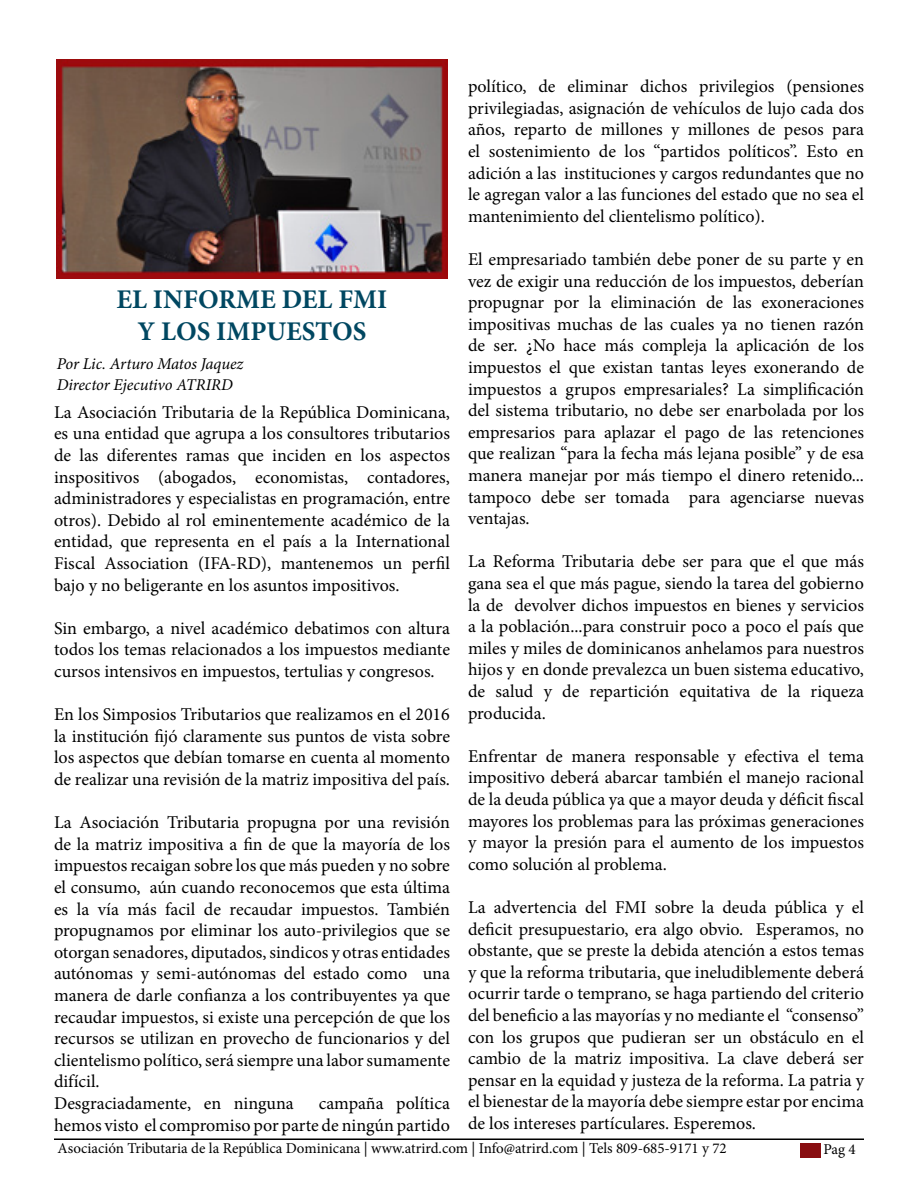
<style>
.page{position:relative;width:918px;height:1188px;background:#fff}
.page>*{position:absolute;margin:0;border:0;box-sizing:border-box;transform-origin:0 0}
.t1{font:700 27px/32.4px "Minion Pro";color:#004761;text-align:center}
.t2{font:18px/21.6px "Minion Pro";color:#000;text-align:justify}
.t3{font:italic 16.5px/21.6px "Minion Pro";letter-spacing:-.01em;color:#000}
.t4{font:15px "Minion Pro";color:#000}
</style>
<div class="page">
<img style="left:57px;top:59px;width:390px;height:220px">
<hr style="left:54px;top:1138px;width:810px;height:2px;background:#000">
<div style="left:800px;top:1143px;width:21px;height:14px;background:#890e11"></div>
<p class="t2" style="left:468px;top:76px;width:398px">político, de eliminar dichos privilegios (pensiones privilegiadas, asignación de vehículos de lujo cada dos años, reparto de millones y millones de pesos para el sostenimiento de los “partidos políticos”. Esto en adición a las instituciones y cargos redundantes que no le agregan valor a las funciones del estado que no sea el mantenimiento del clientelismo político).</p>
<p class="t2" style="left:468px;top:249px;width:398px">El empresariado también debe poner de su parte y en vez de exigir una reducción de los impuestos, deberían propugnar por la eliminación de las exoneraciones impositivas muchas de las cuales ya no tienen razón de ser. ¿No hace más compleja la aplicación de los impuestos el que existan tantas leyes exonerando de impuestos a grupos empresariales? La simplificación del sistema tributario, no debe ser enarbolada por los empresarios para aplazar el pago de las retenciones que realizan “para la fecha más lejana posible” y de esa manera manejar por más tiempo el dinero retenido... tampoco debe ser tomada para agenciarse nuevas ventajas.</p>
<p class="t2" style="left:468px;top:551px;width:398px">La Reforma Tributaria debe ser para que el que más gana sea el que más pague, siendo la tarea del gobierno la de devolver dichos impuestos en bienes y servicios a la población...para construir poco a poco el país que miles y miles de dominicanos anhelamos para nuestros hijos y en donde prevalezca un buen sistema educativo, de salud y de repartición equitativa de la riqueza producida.</p>
<p class="t2" style="left:468px;top:745px;width:398px">Enfrentar de manera responsable y efectiva el tema impositivo deberá abarcar también el manejo racional de la deuda pública ya que a mayor deuda y déficit fiscal mayores los problemas para las próximas generaciones y mayor la presión para el aumento de los impuestos como solución al problema.</p>
<p class="t2" style="left:468px;top:897px;width:398px">La advertencia del FMI sobre la deuda pública y el deficit presupuestario, era algo obvio. Esperamos, no obstante, que se preste la debida atención a estos temas y que la reforma tributaria, que ineludiblemente deberá ocurrir tarde o temprano, se haga partiendo del criterio del beneficio a las mayorías y no mediante el “consenso” con los grupos que pudieran ser un obstáculo en el cambio de la matriz impositiva. La clave deberá ser pensar en la equidad y justeza de la reforma. La patria y el bienestar de la mayoría debe siempre estar por encima de los intereses partículares. Esperemos.</p>
<p class="t4" style="left:58px;top:1138px;width:671px">Asociación Tributaria de la República Dominicana | www.atrird.com | Info@atrird.com | Tels 809-685-9171 y 72</p>
<p class="t4" style="left:824px;top:1139px;width:34px">Pag 4</p>
<h1 class="t1" style="left:117px;top:283px;width:272px">EL INFORME DEL FMI<br>Y LOS IMPUESTOS</h1>
<p class="t3" style="left:57px;top:352px;width:188px">Por Lic. Arturo Matos Jaquez<br>Director Ejecutivo ATRIRD</p>
<p class="t2" style="left:54px;top:401px;width:398px">La Asociación Tributaria de la República Dominicana, es una entidad que agrupa a los consultores tributarios de las diferentes ramas que inciden en los aspectos inspositivos (abogados, economistas, contadores, administradores y especialistas en programación, entre otros). Debido al rol eminentemente académico de la entidad, que representa en el país a la International Fiscal Association (IFA-RD), mantenemos un perfil bajo y no beligerante en los asuntos impositivos.</p>
<p class="t2" style="left:54px;top:617px;width:398px">Sin embargo, a nivel académico debatimos con altura todos los temas relacionados a los impuestos mediante cursos intensivos en impuestos, tertulias y congresos.</p>
<p class="t2" style="left:54px;top:704px;width:398px">En los Simposios Tributarios que realizamos en el 2016 la institución fijó claramente sus puntos de vista sobre los aspectos que debían tomarse en cuenta al momento de realizar una revisión de la matriz impositiva del país.</p>
<p class="t2" style="left:54px;top:812px;width:398px;text-align:left">La Asociación Tributaria propugna por una revisión de la matriz impositiva a fin de que la mayoría de los impuestos recaigan sobre los que más pueden y no sobre el consumo, aún cuando reconocemos que esta última es la vía más facil de recaudar impuestos. También propugnamos por eliminar los auto-privilegios que se otorgan senadores, diputados, sindicos y otras entidades autónomas y semi-autónomas del estado como una manera de darle confianza a los contribuyentes ya que recaudar impuestos, si existe una percepción de que los recursos se utilizan en provecho de funcionarios y del clientelismo político, será siempre una labor sumamente difícil.<br>Desgraciadamente, en ninguna</p>
<p class="t2" style="left:54px;top:1093px;width:398px;text-align:right">campaña política<br>hemos visto el compromiso por parte de ningún partido</p>
</div>
